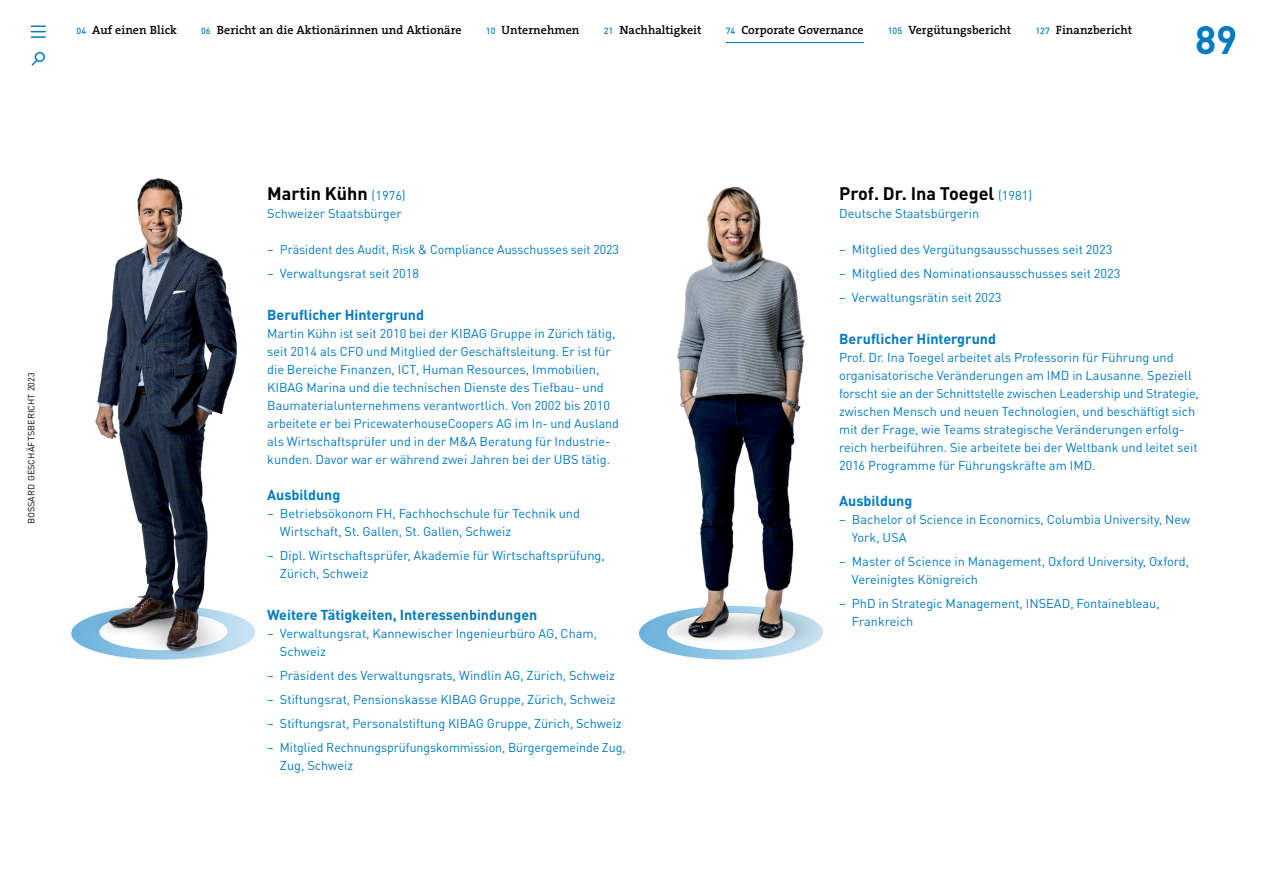
<style>
.page{position:relative;width:1263px;height:893px;background:#fff}
.page>*{position:absolute;margin:0;border:0;box-sizing:border-box;transform-origin:0 0}
.t1{font:700 39px "DINOT";color:#007ac3}
.t2{font:700 18px "DINOT";color:#000}
.t3{font:700 14.25px "DINOT";color:#007ac3}
.t4{font:12.75px/18px "DINOT";color:#007ac3}
.t5{font:12px "The Serif HP6 Se Bld";letter-spacing:.005em;color:#000}
.t6{font:9px "DINOT";letter-spacing:.01em;color:#000}
.s1{font-family:"DINOT";font-weight:500;font-size:9px;color:#007ac3}
.s2{font-weight:400;font-size:12.75px;color:#007ac3}
</style>
<div class="page">
<hr style="left:726px;top:42px;width:138px;height:1px;background:#007ac3">
<img style="left:71px;top:177px;width:185px;height:483px">
<img style="left:639px;top:186px;width:184px;height:474px">
<svg style="left:31px;top:26px;width:14px;height:12px"></svg>
<div style="left:35px;top:52px;width:10px;height:10px;border:2px solid #007ac3;border-radius:50%"></div>
<svg style="left:31px;top:59px;width:8px;height:7px"></svg>
<p class="t5" style="left:77px;top:22px;width:102px"><span class="s1">04</span> Auf einen Blick</p>
<p class="t5" style="left:201px;top:22px;width:262px"><span class="s1">06</span> Bericht an die Aktionärinnen und Aktionäre</p>
<p class="t5" style="left:486px;top:22px;width:95px"><span class="s1">10</span> Unternehmen</p>
<p class="t5" style="left:604px;top:22px;width:99px"><span class="s1">21</span> Nachhaltigkeit</p>
<p class="t5" style="left:726px;top:22px;width:139px"><span class="s1">74</span> Corporate Governance</p>
<p class="t5" style="left:888px;top:22px;width:125px"><span class="s1">105</span> Vergütungsbericht</p>
<p class="t5" style="left:1035px;top:22px;width:98px"><span class="s1">127</span> Finanzbericht</p>
<h1 class="t1" style="left:1195px;top:13px;width:44px">89</h1>
<p class="t6" style="left:25px;top:524px;width:153px;rotate:-90deg">BOSSARD GESCHÄFTSBERICHT 2023</p>
<h2 class="t2" style="left:267px;top:181px;width:140px">Martin Kühn <span class="s2">(1976)</span></h2>
<p class="t4" style="left:267px;top:204px;width:136px">Schweizer Staatsbürger</p>
<p class="t4" style="left:267px;top:237px;width:353px;line-height:24px">− Präsident des Audit, Risk &amp; Compliance Ausschusses seit 2023 − Verwaltungsrat seit 2018</p>
<p class="t3" style="left:267px;top:305px;width:158px">Beruflicher Hintergrund</p>
<p class="t4" style="left:267px;top:324px;width:353px">Martin Kühn ist seit 2010 bei der KIBAG Gruppe in Zürich tätig, seit 2014 als CFO und Mitglied der Geschäftsleitung. Er ist für die Bereiche Finanzen, ICT, Human Resources, Immobilien, KIBAG Marina und die technischen Dienste des Tiefbau- und Baumaterialunternehmens verantwortlich. Von 2002 bis 2010 arbeitete er bei PricewaterhouseCoopers AG im In- und Ausland als Wirtschaftsprüfer und in der M&amp;A Beratung für Industrie&shy;kunden. Davor war er während zwei Jahren bei der UBS tätig.</p>
<p class="t3" style="left:267px;top:485px;width:75px">Ausbildung</p>
<p class="t4" style="left:280px;top:504px;width:301px;text-indent:-13px">− Betriebsökonom FH, Fachhochschule für Technik und<br>Wirtschaft, St. Gallen, St. Gallen, Schweiz</p>
<p class="t4" style="left:280px;top:546px;width:326px;text-indent:-13px">− Dipl. Wirtschaftsprüfer, Akademie für Wirtschaftsprüfung,<br>Zürich, Schweiz</p>
<p class="t3" style="left:267px;top:605px;width:272px">Weitere Tätigkeiten, Interessenbindungen</p>
<p class="t4" style="left:280px;top:624px;width:319px;text-indent:-13px">− Verwaltungsrat, Kannewischer Ingenieurbüro AG, Cham,<br>Schweiz</p>
<p class="t4" style="left:267px;top:663px;width:360px;line-height:24px">− Präsident des Verwaltungsrats, Windlin AG, Zürich, Schweiz<br>− Stiftungsrat, Pensionskasse KIBAG Gruppe, Zürich, Schweiz<br>− Stiftungsrat, Personalstiftung KIBAG Gruppe, Zürich, Schweiz − Mitglied Rechnungsprüfungskommission, Bürgergemeinde Zug,</p>
<p class="t4" style="left:280px;top:756px;width:75px">Zug, Schweiz</p>
<h2 class="t2" style="left:839px;top:181px;width:195px">Prof. Dr. Ina Toegel <span class="s2">(1981)</span></h2>
<p class="t4" style="left:839px;top:203px;width:142px">Deutsche Staatsbürgerin</p>
<p class="t4" style="left:839px;top:236px;width:283px;line-height:24px">− Mitglied des Vergütungsausschusses seit 2023 − Mitglied des Nominationsausschusses seit 2023 − Verwaltungsrätin seit 2023</p>
<p class="t3" style="left:839px;top:329px;width:158px">Beruflicher Hintergrund</p>
<p class="t4" style="left:839px;top:347px;width:361px">Prof. Dr. Ina Toegel arbeitet als Professorin für Führung und organisatorische Veränderungen am IMD in Lausanne. Speziell forscht sie an der Schnittstelle zwischen Leadership und Strategie, zwischen Mensch und neuen Technologien, und beschäftigt sich mit der Frage, wie Teams strategische Veränderungen erfolg&shy;reich herbeiführen. Sie arbeitete bei der Weltbank und leitet seit 2016 Programme für Führungskräfte am IMD.</p>
<p class="t3" style="left:839px;top:491px;width:75px">Ausbildung</p>
<p class="t4" style="left:852px;top:509px;width:340px;text-indent:-13px">− Bachelor of Science in Economics, Columbia University, New<br>York, USA</p>
<p class="t4" style="left:852px;top:551px;width:339px;text-indent:-13px">− Master of Science in Management, Oxford University, Oxford,<br>Vereinigtes Königreich</p>
<p class="t4" style="left:852px;top:593px;width:309px;text-indent:-13px">− PhD in Strategic Management, INSEAD, Fontainebleau,<br>Frankreich</p>
</div>
